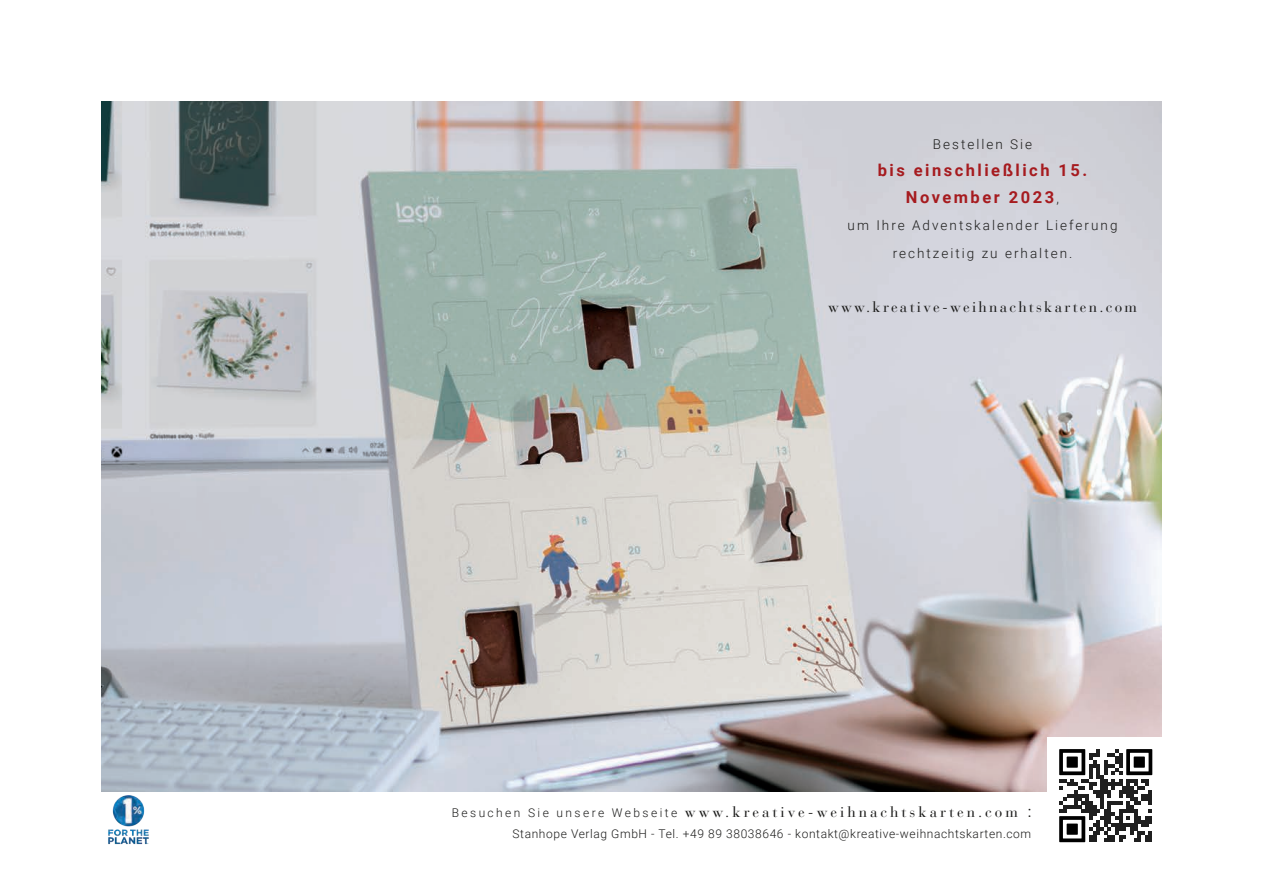
<style>
.page{position:relative;width:1263px;height:893px;background:#fff}
.page>*{position:absolute;margin:0;border:0;box-sizing:border-box;transform-origin:0 0}
.t1{font:700 16.5px "Roboto";letter-spacing:.15em;color:#a61b1f}
.t2{font:15px "Bauer Bodoni Std 1";letter-spacing:.2em;color:#1c1c1b}
.t3{font:15px "Bauer Bodoni Std 1";letter-spacing:.15em;color:#1c1c1b}
.t4{font:300 13.5px "Roboto";letter-spacing:.15em;color:#1c1c1b}
.t5{font:300 12px "Roboto";letter-spacing:.05em;color:#1c1c1b}
.s1{font-weight:300;font-size:13.5px;color:#1c1c1b}
.s2{font-family:"Roboto";font-weight:300;font-size:12px}
.s3{font-family:"Roboto"}
</style>
<div class="page">
<img style="left:102px;top:102px;width:1059px;height:689px">
<img style="left:108px;top:795px;width:41px;height:50px">
<div style="left:1047px;top:737px;width:117px;height:117px;background:#fff"></div>
<svg style="left:1059px;top:749px;width:93px;height:93px"></svg>
<p class="t4" style="left:933px;top:135px;width:101px">Bestellen Sie</p>
<p class="t1" style="left:878px;top:159px;width:211px">bis einschließlich 15.</p>
<p class="t1" style="left:906px;top:186px;width:155px">November 2023<span class="s1">,</span></p>
<p class="t4" style="left:848px;top:216px;width:271px">um Ihre Adventskalender Lieferung</p>
<p class="t4" style="left:893px;top:243px;width:181px">rechtzeitig zu erhalten.</p>
<p class="t3" style="left:828px;top:297px;width:310px">www.kreative-weihnachtskarten.com</p>
<p class="t2" style="left:452px;top:803px;width:581px"><span class="s2">Besuchen Sie unsere Webseite</span> www.kreative-weihnachtskarten.com <span class="s3">:</span></p>
<p class="t5" style="left:513px;top:825px;width:520px">Stanhope Verlag GmbH - Tel. +49 89 38038646 - kontakt@kreative-weihnachtskarten.com</p>
</div>
